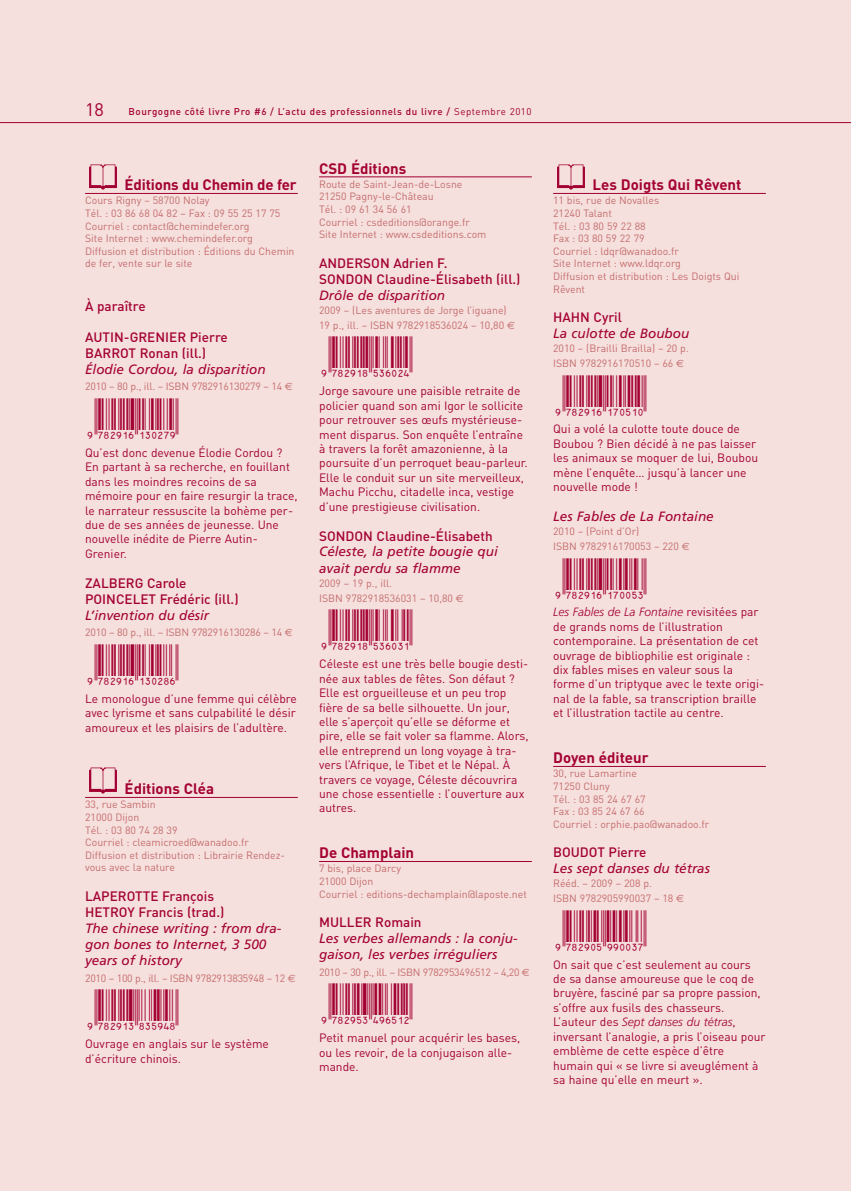
<style>
.page{position:relative;width:851px;height:1191px;background:#fff}
.page>*{position:absolute;margin:0;border:0;box-sizing:border-box;transform-origin:0 0}
.t1{font:18px "DIN";color:#a40133}
.t2{font:700 15px "DIN";color:#a40133}
.t3{font:italic 13.5px/16.2px "Frutiger";color:#a40133}
.t4{font:500 13.5px/16.2px "DIN";color:#a40133}
.t5{font:12px/14.4px "DIN";color:#a40133}
.t6{font:italic 300 12px "Frutiger";color:#a40133}
.t7{font:10.5px/12.6px "DIN";color:#c56c6d}
.t8{font:10.5px "DIN";letter-spacing:-.025em;color:#c56c6d}
.t9{font:10.5px "DIN";letter-spacing:-.02em;color:#c56c6d}
.t10{font:500 9.75px "DIN";letter-spacing:.06em;color:#a40133}
.s1{font-weight:400}
.s2{font-family:"Euro Sans"}
.s3{font-family:"DIN";font-weight:400;font-style:normal}
</style>
<div class="page">
<div style="left:0;top:0;width:850px;height:1191px;background:#f5e0dd"></div>
<hr style="left:85px;top:193px;width:213px;height:1px;background:#a40133">
<hr style="left:85px;top:797px;width:213px;height:1px;background:#a40133">
<hr style="left:319px;top:177px;width:212px;height:1px;background:#a40133">
<hr style="left:319px;top:861px;width:212px;height:1px;background:#a40133">
<hr style="left:553px;top:193px;width:212px;height:1px;background:#a40133">
<hr style="left:553px;top:766px;width:212px;height:1px;background:#a40133">
<img style="left:557px;top:164px;width:28px;height:26px">
<img style="left:89px;top:767px;width:28px;height:27px">
<img style="left:89px;top:164px;width:28px;height:26px">
<hr style="left:0;top:122px;width:850px;height:1px;background:#a40133">
<h1 class="t1" style="left:85px;top:99px;width:20px">18</h1>
<p class="t10" style="left:128px;top:106px;width:404px">Bourgogne côté livre Pro #6 / L’actu des professionnels du livre / <span class="s1">Septembre 2010</span></p>
<p class="t2" style="left:125px;top:176px;width:174px">Éditions du Chemin de fer</p>
<p class="t7" style="left:85px;top:194px;width:211px">Cours Rigny – 58700 Nolay<br>Tél. : 03 86 68 04 82 – Fax : 09 55 25 17 75<br>Courriel : contact@chemindefer.org<br>Site Internet : www.chemindefer.org Diffusion et distribution : Éditions du Chemin de fer, vente sur le site</p>
<p class="t4" style="left:85px;top:298px;width:62px">À paraître</p>
<p class="t4" style="left:85px;top:329px;width:144px">AUTIN-GRENIER Pierre<br>BARROT Ronan (ill.)</p>
<p class="t3" style="left:85px;top:362px;width:182px">Élodie Cordou, la disparition</p>
<p class="t7" style="left:85px;top:380px;width:209px">2010 – 80 p., ill. – ISBN 9782916130279 – 14 <span class="s2">€</span></p>
<p class="t5" style="left:85px;top:445px;width:214px">Qu’est donc devenue Élodie Cordou ?<br>En partant à sa recherche, en fouillant dans les moindres recoins de sa mémoire pour en faire resurgir la trace, le narrateur ressuscite la bohème per&shy;due de ses années de jeunesse. Une nouvelle inédite de Pierre Autin-<br>Grenier.</p>
<p class="t4" style="left:85px;top:575px;width:155px">ZALBERG Carole<br>POINCELET Frédéric (ill.)</p>
<p class="t3" style="left:85px;top:608px;width:126px">L’invention du désir</p>
<p class="t7" style="left:85px;top:626px;width:209px">2010 – 80 p., ill. – ISBN 9782916130286 – 14 <span class="s2">€</span></p>
<p class="t5" style="left:85px;top:691px;width:213px;text-align:justify">Le monologue d’une femme qui célèbre avec lyrisme et sans culpabilité le désir amoureux et les plaisirs de l’adultère.</p>
<p class="t2" style="left:125px;top:780px;width:91px">Éditions Cléa</p>
<p class="t7" style="left:85px;top:798px;width:201px">33, rue Sambin<br>21000 Dijon<br>Tél. : 03 80 74 28 39<br>Courriel : cleamicroed@wanadoo.fr<br>Diffusion et distribution : Librairie Rendez&shy;vous avec la nature</p>
<p class="t4" style="left:85px;top:888px;width:141px">LAPEROTTE François<br>HETROY Francis (trad.)</p>
<p class="t3" style="left:85px;top:921px;width:198px">The chinese writing : from dra&shy;gon bones to Internet, 3 500 years of history</p>
<p class="t9" style="left:85px;top:972px;width:212px">2010 – 100 p., ill. – ISBN 9782913835948 – 12 <span class="s2">€</span></p>
<p class="t5" style="left:85px;top:1037px;width:185px">Ouvrage en anglais sur le système d’écriture chinois.</p>
<p class="t2" style="left:319px;top:160px;width:89px">CSD Éditions</p>
<p class="t7" style="left:319px;top:178px;width:169px">Route de Saint-Jean-de-Losne<br>21250 Pagny-le-Château<br>Tél. : 09 61 34 56 61<br>Courriel : csdeditions@orange.fr<br>Site Internet : www.csdeditions.com</p>
<p class="t4" style="left:319px;top:255px;width:203px">ANDERSON Adrien F.<br>SONDON Claudine-Élisabeth (ill.)</p>
<p class="t3" style="left:319px;top:288px;width:128px">Drôle de disparition</p>
<p class="t7" style="left:319px;top:303px;width:197px;line-height:15px">2009 – (Les aventures de Jorge l’iguane)<br>19 p., ill. – ISBN 9782918536024 – 10,80 <span class="s2">€</span></p>
<p class="t5" style="left:319px;top:384px;width:210px">Jorge savoure une paisible retraite de policier quand son ami Igor le sollicite pour retrouver ses œufs mystérieuse&shy;ment disparus. Son enquête l’entraîne à travers la forêt amazonienne, à la poursuite d’un perroquet beau-parleur.<br>Elle le conduit sur un site merveilleux, Machu Picchu, citadelle inca, vestige d’une prestigieuse civilisation.</p>
<p class="t4" style="left:319px;top:528px;width:175px">SONDON Claudine-Élisabeth</p>
<p class="t3" style="left:319px;top:544px;width:180px">Céleste, la petite bougie qui avait perdu sa flamme</p>
<p class="t7" style="left:319px;top:575px;width:146px;line-height:15px">2009 – 19 p., ill.<br>ISBN 9782918536031 – 10,80 <span class="s2">€</span></p>
<p class="t5" style="left:319px;top:657px;width:211px">Céleste est une très belle bougie desti&shy;née aux tables de fêtes. Son défaut ?<br>Elle est orgueilleuse et un peu trop fière de sa belle silhouette. Un jour, elle s’aperçoit qu’elle se déforme et pire, elle se fait voler sa flamme. Alors, elle entreprend un long voyage à tra&shy;vers l’Afrique, le Tibet et le Népal. À travers ce voyage, Céleste découvrira une chose essentielle : l’ouverture aux autres.</p>
<p class="t2" style="left:319px;top:844px;width:96px">De Champlain</p>
<p class="t7" style="left:319px;top:862px;width:209px">7 bis, place Darcy<br>21000 Dijon<br>Courriel : editions-dechamplain@laposte.net</p>
<p class="t4" style="left:319px;top:914px;width:104px">MULLER Romain</p>
<p class="t3" style="left:319px;top:931px;width:200px">Les verbes allemands : la conju&shy;gaison, les verbes irréguliers</p>
<p class="t8" style="left:319px;top:965px;width:212px">2010 – 30 p., ill. – ISBN 9782953496512 – 4,20 <span class="s2">€</span></p>
<p class="t5" style="left:319px;top:1030px;width:203px">Petit manuel pour acquérir les bases, ou les revoir, de la conjugaison alle&shy;mande.</p>
<p class="t2" style="left:592px;top:176px;width:150px">Les Doigts Qui Rêvent</p>
<p class="t7" style="left:553px;top:194px;width:188px">11 bis, rue de Novalles<br>21240 Talant<br>Tél. : 03 80 59 22 88<br>Fax : 03 80 59 22 79<br>Courriel : ldqr@wanadoo.fr<br>Site Internet : www.ldqr.org<br>Diffusion et distribution : Les Doigts Qui<br>Rêvent</p>
<p class="t4" style="left:553px;top:309px;width:70px">HAHN Cyril</p>
<p class="t3" style="left:553px;top:326px;width:138px">La culotte de Boubou</p>
<p class="t7" style="left:553px;top:341px;width:137px;line-height:15px">2010 – (Brailli Brailla) – 20 p.<br>ISBN 9782916170510 – 66 <span class="s2">€</span></p>
<p class="t5" style="left:553px;top:422px;width:206px">Qui a volé la culotte toute douce de<br>Boubou ? Bien décidé à ne pas laisser les animaux se moquer de lui, Boubou mène l’enquête… jusqu’à lancer une nouvelle mode !</p>
<p class="t3" style="left:553px;top:509px;width:162px">Les Fables de La Fontaine</p>
<p class="t7" style="left:553px;top:524px;width:138px;line-height:15px">2010 – (Point d’Or)<br>ISBN 9782916170053 – 220 <span class="s2">€</span></p>
<p class="t6" style="left:553px;top:607px;width:207px">Les Fables de La Fontaine <span class="s3">revisitées par</span></p>
<p class="t5" style="left:553px;top:619px;width:212px">de grands noms de l’illustration contemporaine. La présentation de cet ouvrage de bibliophilie est originale : dix fables mises en valeur sous la forme d’un triptyque avec le texte origi&shy;nal de la fable, sa transcription braille et l’illustration tactile au centre.</p>
<p class="t2" style="left:553px;top:749px;width:97px">Doyen éditeur</p>
<p class="t7" style="left:553px;top:767px;width:158px">30, rue Lamartine<br>71250 Cluny<br>Tél. : 03 85 24 67 67<br>Fax : 03 85 24 67 66<br>Courriel : orphie.pao@wanadoo.fr</p>
<p class="t4" style="left:553px;top:844px;width:95px">BOUDOT Pierre</p>
<p class="t3" style="left:553px;top:861px;width:158px">Les sept danses du tétras</p>
<p class="t7" style="left:553px;top:876px;width:132px;line-height:15px">Rééd. – 2009 – 208 p.<br>ISBN 9782905990037 – 18 <span class="s2">€</span></p>
<p class="t5" style="left:553px;top:957px;width:209px">On sait que c’est seulement au cours de sa danse amoureuse que le coq de bruyère, fasciné par sa propre passion, s’offre aux fusils des chasseurs.</p>
<p class="t6" style="left:553px;top:1017px;width:184px"><span class="s3">L’auteur des</span> Sept danses du tétras<span class="s3">,</span></p>
<p class="t5" style="left:553px;top:1029px;width:214px">inversant l’analogie, a pris l’oiseau pour emblème de cette espèce d’être humain qui « se livre si aveuglément à sa haine qu’elle en meurt ».</p>
</div>
